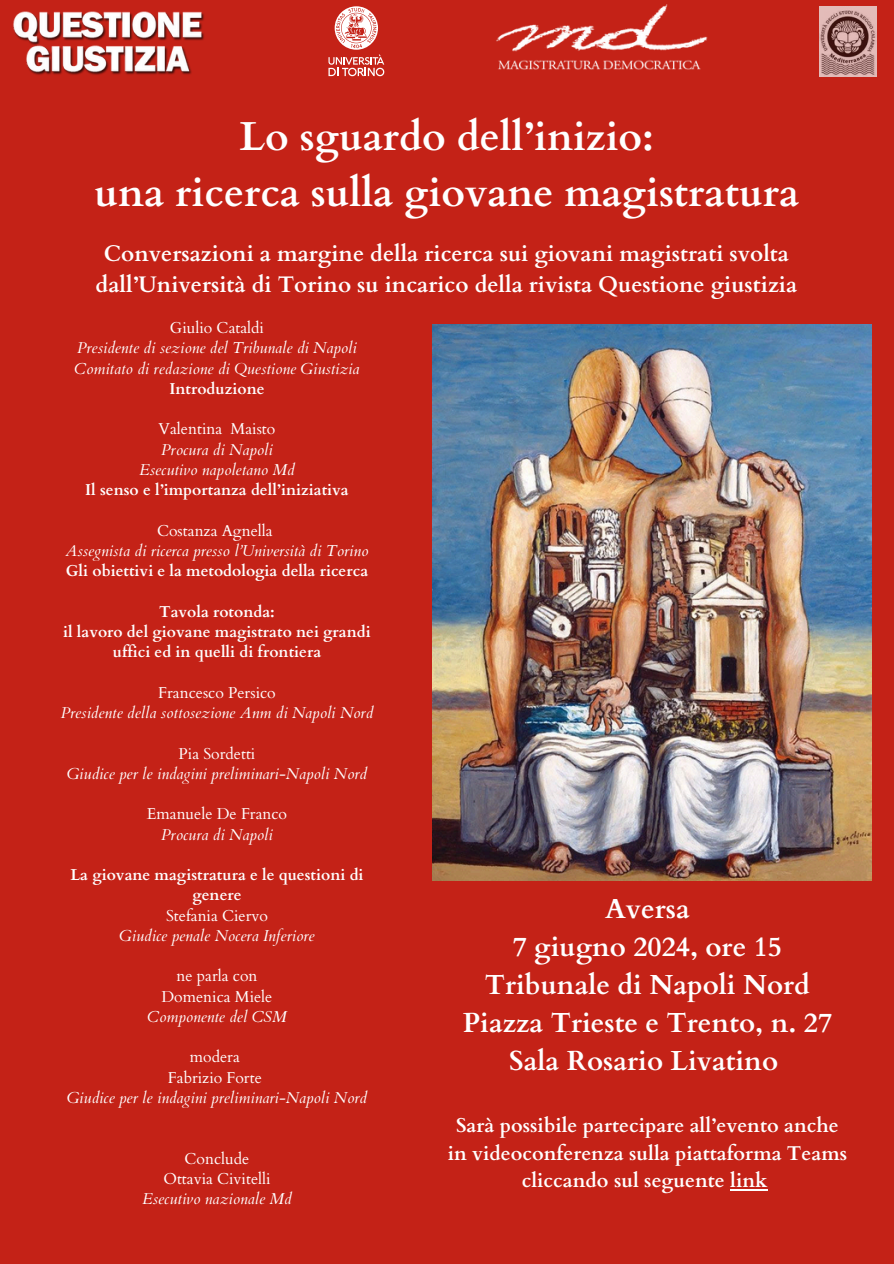
<style>
.page{position:relative;width:894px;height:1264px;background:#fff}
.page>*{position:absolute;margin:0;border:0;box-sizing:border-box;transform-origin:0 0}
.t1{font:700 40.5px/56.2px "Cardo";color:#fff;text-align:center}
.t2{font:700 27.6px/37.8px "Cardo";color:#fff;text-align:center}
.t3{font:700 22.5px/31.5px "Cardo";color:#fff;text-align:center}
.t4{font:700 19.95px/27.5px "Cardo";color:#fff;text-align:center}
.t5{font:italic 15.75px "Cardo";color:#fff}
.t6{font:700 15.75px/20.2px "Cardo";color:#fff;text-align:center}
.t7{font:15.75px "Cardo";color:#fff}
</style>
<div class="page">
<div style="left:0;top:0;width:893px;height:1263px;background:#c42217"></div>
<img style="left:13px;top:11px;width:191px;height:64px">
<img style="left:496px;top:4px;width:212px;height:66px">
<svg style="left:328px;top:6px;width:56px;height:70px"></svg>
<img style="left:819px;top:6px;width:56px;height:70px">
<img style="left:432px;top:324px;width:439px;height:556px">
<hr style="left:730px;top:1188px;width:37px;height:2px;background:#fff">
<p class="t1" style="left:94px;top:109px;width:706px">Lo sguardo dell’inizio:<br>una ricerca sulla giovane magistratura</p>
<h1 class="t3" style="left:96px;top:238px;width:703px">Conversazioni a margine della ricerca sui giovani magistrati svolta dall’Università di Torino su incarico della rivista Questione giustizia</h1>
<p class="t7" style="left:170px;top:317px;width:96px">Giulio Cataldi</p>
<p class="t5" style="left:77px;top:338px;width:281px">Presidente di sezione del Tribunale di Napoli</p>
<p class="t5" style="left:74px;top:358px;width:287px">Comitato di redazione di Questione Giustizia</p>
<p class="t6" style="left:169px;top:379px;width:97px">Introduzione</p>
<p class="t7" style="left:158px;top:419px;width:118px">Valentina Maisto</p>
<p class="t5" style="left:161px;top:439px;width:113px">Procura di Napoli</p>
<p class="t5" style="left:139px;top:459px;width:157px">Esecutivo napoletano Md</p>
<p class="t6" style="left:85px;top:480px;width:265px">Il senso e l’importanza dell’iniziativa</p>
<p class="t7" style="left:157px;top:520px;width:117px">Costanza Agnella</p>
<p class="t5" style="left:65px;top:540px;width:304px">Assegnista di ricerca presso l’Università di Torino</p>
<p class="t6" style="left:66px;top:561px;width:304px">Gli obiettivi e la metodologia della ricerca</p>
<h5 class="t6" style="left:63px;top:601px;width:309px">Tavola rotonda:<br>il lavoro del giovane magistrato nei grandi uffici ed in quelli di frontiera</h5>
<p class="t7" style="left:158px;top:682px;width:119px">Francesco Persico</p>
<p class="t5" style="left:61px;top:702px;width:314px">Presidente della sottosezione Anm di Napoli Nord</p>
<p class="t7" style="left:178px;top:743px;width:78px">Pia Sordetti</p>
<p class="t5" style="left:67px;top:763px;width:302px">Giudice per le indagini preliminari-Napoli Nord</p>
<p class="t7" style="left:147px;top:803px;width:142px">Emanuele De Franco</p>
<p class="t5" style="left:161px;top:824px;width:113px">Procura di Napoli</p>
<p class="t6" style="left:70px;top:865px;width:295px">La giovane magistratura e le questioni di genere</p>
<p class="t7" style="left:166px;top:905px;width:103px">Stefania Ciervo</p>
<p class="t5" style="left:119px;top:925px;width:197px">Giudice penale Nocera Inferiore</p>
<p class="t7" style="left:176px;top:965px;width:82px">ne parla con</p>
<p class="t7" style="left:161px;top:986px;width:112px">Domenica Miele</p>
<p class="t5" style="left:147px;top:1006px;width:141px">Componente del CSM</p>
<p class="t7" style="left:190px;top:1046px;width:51px">modera</p>
<p class="t7" style="left:168px;top:1067px;width:95px">Fabrizio Forte</p>
<p class="t5" style="left:67px;top:1087px;width:302px">Giudice per le indagini preliminari-Napoli Nord</p>
<p class="t7" style="left:184px;top:1148px;width:66px">Conclude</p>
<p class="t7" style="left:163px;top:1168px;width:109px">Ottavia Civitelli</p>
<p class="t5" style="left:142px;top:1188px;width:151px">Esecutivo nazionale Md</p>
<h3 class="t2" style="left:462px;top:890px;width:371px">Aversa<br>7 giugno 2024, ore 15<br>Tribunale di Napoli Nord<br>Piazza Trieste e Trento, n. 27<br>Sala Rosario Livatino</h3>
<p class="t4" style="left:447px;top:1112px;width:401px">Sarà possibile partecipare all’evento anche in videoconferenza sulla piattaforma Teams cliccando sul seguente link</p>
</div>
